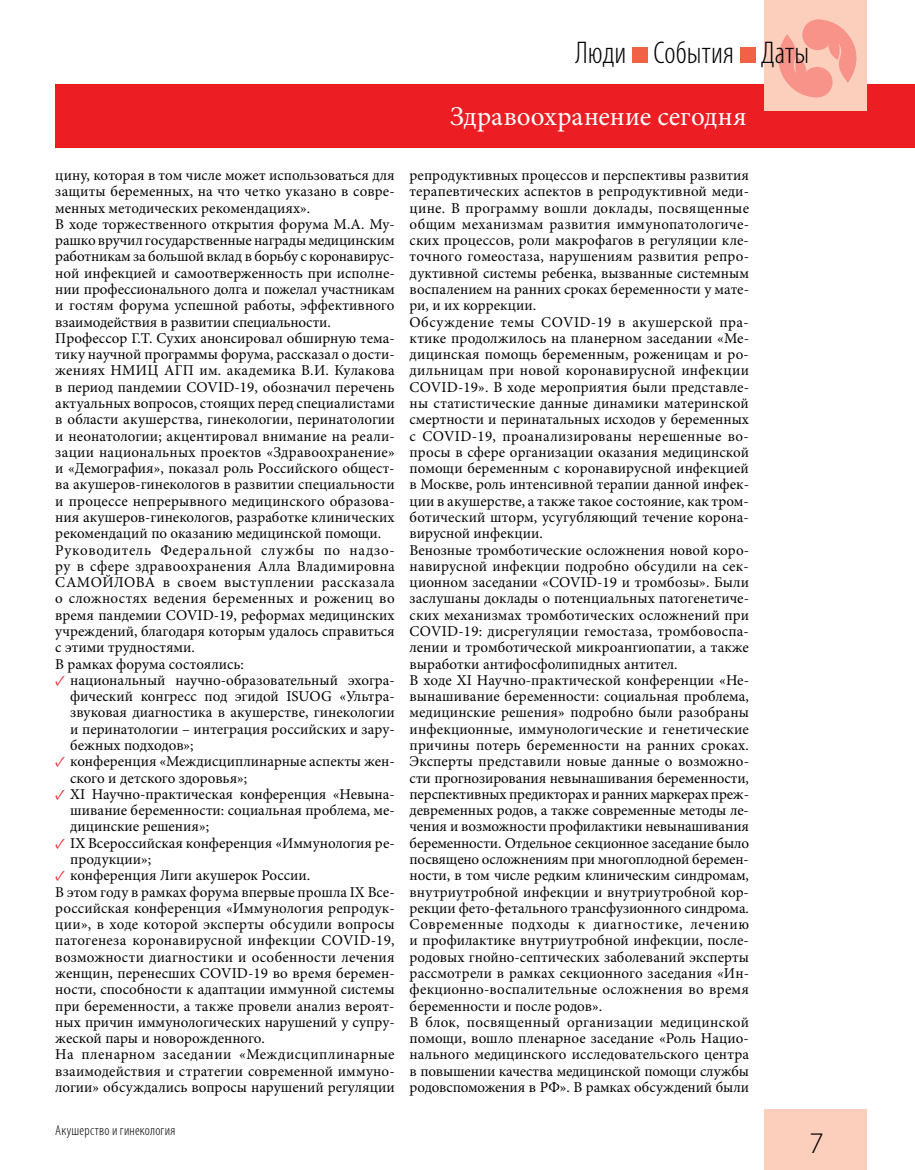
<style>
.page{position:relative;width:915px;height:1170px;background:#fff}
.page>*{position:absolute;margin:0;border:0;box-sizing:border-box;transform-origin:0 0}
.t1{font:300 condensed 31.5px "Myriad Pro";letter-spacing:.005em;color:#000}
.t2{font:300 30px "Myriad Pro";color:#000}
.t3{font:27px "Minion Pro";letter-spacing:.005em;color:#fff}
.t4{font:15px/16.2px "Minion Pro";letter-spacing:.005em;color:#000}
.t5{font:300 condensed 14.25px "Myriad Pro";letter-spacing:.015em;color:#000}
.s1{color:#ed1d24}
</style>
<div class="page">
<div style="left:764px;top:1108px;width:102px;height:61px;background:#fccebc"></div>
<div style="left:55px;top:84px;width:859px;height:63px;background:#ed1d24"></div>
<div style="left:764px;top:0;width:102px;height:111px;background:#fccebc"></div>
<svg style="left:778px;top:19px;width:79px;height:79px"></svg>
<div style="left:631px;top:47px;width:16px;height:16px;background:#f16145"></div>
<div style="left:739px;top:47px;width:16px;height:16px;background:#f16145"></div>
<h1 class="t1" style="left:575px;top:34px;width:235px">Люди События Даты</h1>
<h3 class="t3" style="left:450px;top:99px;width:298px">Здравоохранение сегодня</h3>
<p class="t4" style="left:55px;top:167px;width:341px">цину, которая в том числе может использоваться для защиты беременных, на что четко указано в совре&shy;менных методических рекомендациях».<br>В ходе торжественного открытия форума М.А. Му&shy;рашко вручил государственные награды медицинским работникам за большой вклад в борьбу с коронавирус&shy;ной инфекцией и самоотверженность при исполне&shy;нии профессионального долга и пожелал участникам и гостям форума успешной работы, эффективного взаимодействия в развитии специальности.<br>Профессор Г.Т. Сухих анонсировал обширную тема&shy;тику научной программы форума, рассказал о дости&shy;жениях НМИЦ АГП им. академика В.И. Кулакова в период пандемии COVID-19, обозначил перечень актуальных вопросов, стоящих перед специалистами в области акушерства, гинекологии, перинатологии и неонатологии; акцентировал внимание на реали&shy;зации национальных проектов «Здравоохранение» и «Демография», показал роль Российского общест&shy;ва акушеров-гинекологов в развитии специальности и процессе непрерывного медицинского образова&shy;ния акушеров-гинекологов, разработке клинических рекомендаций по оказанию медицинской помощи.<br>Руководитель Федеральной службы по надзо&shy;ру в сфере здравоохранения Алла Владимировна САМОЙЛОВА в своем выступлении рассказала о сложностях ведения беременных и рожениц во время пандемии COVID-19, реформах медицинских учреждений, благодаря которым удалось справиться с этими трудностями.<br>В рамках форума состоялись:</p>
<p class="t4" style="left:70px;top:672px;width:326px;text-align:justify;text-indent:-15px"><span class="s1">✓</span> национальный научно-образовательный эхогра&shy;фический конгресс под эгидой ISUOG «Ультра&shy;звуковая диагностика в акушерстве, гинекологии и перинатологии – интеграция российских и зару&shy;бежных подходов»;</p>
<p class="t4" style="left:70px;top:753px;width:326px;text-indent:-15px"><span class="s1">✓</span> конференция «Междисциплинарные аспекты жен&shy;ского и детского здоровья»;</p>
<p class="t4" style="left:70px;top:786px;width:326px;text-align:justify;text-indent:-15px"><span class="s1">✓</span> XI Научно-практическая конференция «Невына&shy;шивание беременности: социальная проблема, ме&shy;дицинские решения»;</p>
<p class="t4" style="left:70px;top:834px;width:326px;text-indent:-15px"><span class="s1">✓</span> IX Всероссийская конференция «Иммунология ре&shy;продукции»;</p>
<p class="t4" style="left:55px;top:867px;width:341px"><span class="s1">✓</span> конференция Лиги акушерок России.<br>В этом году в рамках форума впервые прошла IX Все&shy;российская конференция «Иммунология репродук&shy;ции», в ходе которой эксперты обсудили вопросы патогенеза коронавирусной инфекции COVID-19, возможности диагностики и особенности лечения женщин, перенесших COVID-19 во время беремен&shy;ности, способности к адаптации иммунной системы при беременности, а также провели анализ вероят&shy;ных причин иммунологических нарушений у супру&shy;жеской пары и новорожденного.<br>На пленарном заседании «Междисциплинарные взаимодействия и стратегии современной иммуно&shy;логии» обсуждались вопросы нарушений регуляции</p>
<p class="t5" style="left:55px;top:1121px;width:121px">Акушерство и гинекология</p>
<p class="t4" style="left:409px;top:167px;width:341px">репродуктивных процессов и перспективы развития терапевтических аспектов в репродуктивной меди&shy;цине. В программу вошли доклады, посвященные общим механизмам развития иммунопатологиче&shy;ских процессов, роли макрофагов в регуляции кле&shy;точного гомеостаза, нарушениям развития репро&shy;дуктивной системы ребенка, вызванные системным воспалением на ранних сроках беременности у мате&shy;ри, и их коррекции.<br>Обсуждение темы COVID-19 в акушерской пра&shy;ктике продолжилось на планерном заседании «Ме&shy;дицинская помощь беременным, роженицам и ро&shy;дильницам при новой коронавирусной инфекции COVID-19». В ходе мероприятия были представле&shy;ны статистические данные динамики материнской смертности и перинатальных исходов у беременных с COVID-19, проанализированы нерешенные во&shy;просы в сфере организации оказания медицинской помощи беременным с коронавирусной инфекцией в Москве, роль интенсивной терапии данной инфек&shy;ции в акушерстве, а также такое состояние, как тром&shy;ботический шторм, усугубляющий течение корона&shy;вирусной инфекции.<br>Венозные тромботические осложнения новой коро&shy;навирусной инфекции подробно обсудили на сек&shy;ционном заседании «COVID-19 и тромбозы». Были заслушаны доклады о потенциальных патогенетиче&shy;ских механизмах тромботических осложнений при COVID-19: дисрегуляции гемостаза, тромбовоспа&shy;лении и тромботической микроангиопатии, а также выработки антифосфолипидных антител.<br>В ходе XI Научно-практической конференции «Не&shy;вынашивание беременности: социальная проблема, медицинские решения» подробно были разобраны инфекционные, иммунологические и генетические причины потерь беременности на ранних сроках.<br>Эксперты представили новые данные о возможно&shy;сти прогнозирования невынашивания беременности, перспективных предикторах и ранних маркерах преж&shy;девременных родов, а также современные методы ле&shy;чения и возможности профилактики невынашивания беременности. Отдельное секционное заседание было посвящено осложнениям при многоплодной беремен&shy;ности, в том числе редким клиническим синдромам, внутриутробной инфекции и внутриутробной кор&shy;рекции фето-фетального трансфузионного синдрома.<br>Современные подходы к диагностике, лечению и профилактике внутриутробной инфекции, после&shy;родовых гнойно-септических заболеваний эксперты рассмотрели в рамках секционного заседания «Ин&shy;фекционно-воспалительные осложнения во время беременности и после родов».<br>В блок, посвященный организации медицинской помощи, вошло пленарное заседание «Роль Нацио&shy;нального медицинского исследовательского центра в повышении качества медицинской помощи службы родовспоможения в РФ». В рамках обсуждений были</p>
<h2 class="t2" style="left:808px;top:1125px;width:16px">7</h2>
</div>
